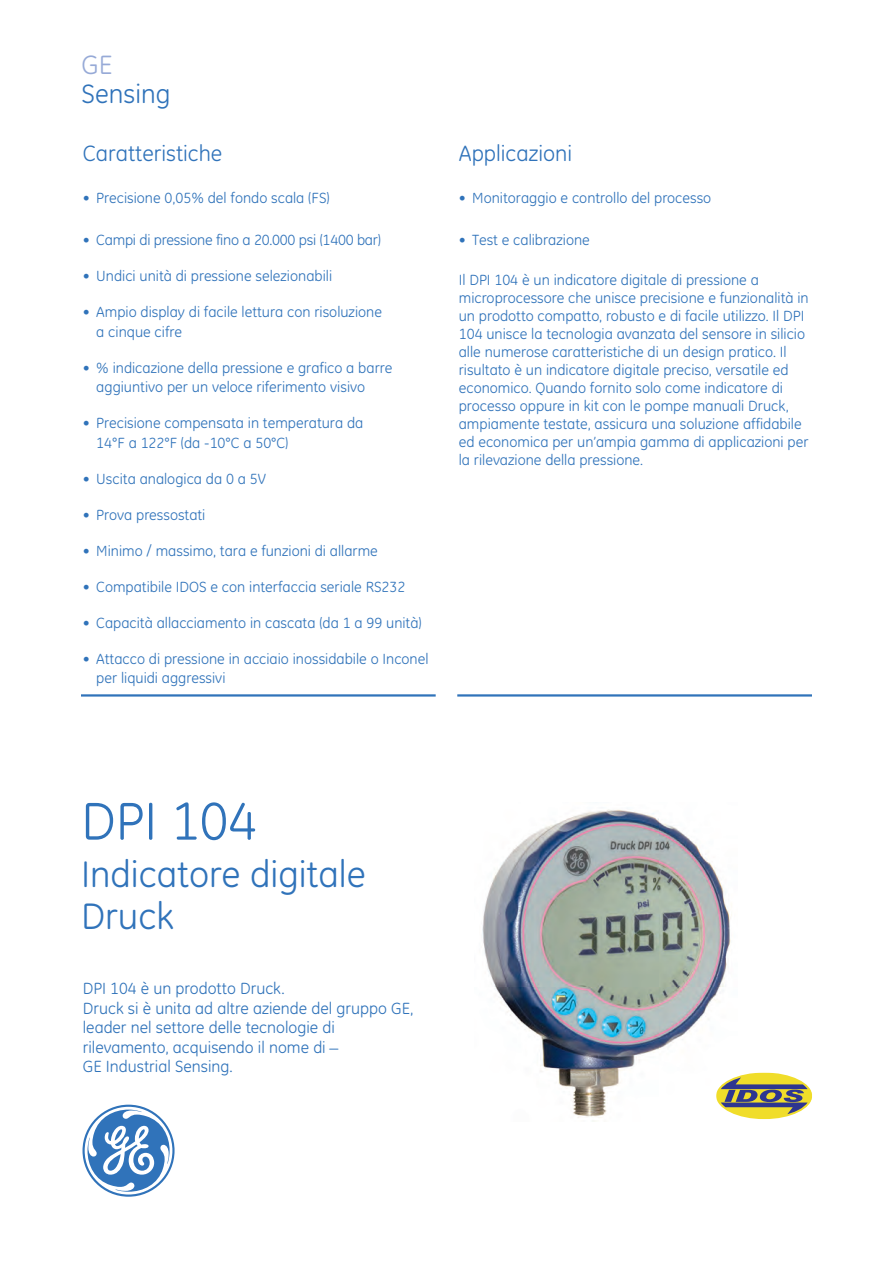
<style>
.page{position:relative;width:893px;height:1263px;background:#fff}
.page>*{position:absolute;margin:0;border:0;box-sizing:border-box;transform-origin:0 0}
.t1{font:127.5px "GE Logo Font";color:#3073ba}
.t2{font:54px "GE Inspira";color:#3073ba}
.t3{font:37.5px/42px "GE Inspira";color:#3073ba}
.t4{font:27px "GE Inspira";color:#3073ba}
.t5{font:27px "GE Inspira";color:#97aad7}
.t6{font:22.5px "GE Inspira";color:#3073ba}
.t7{font:16.5px/19.5px "GE Inspira";color:#3073ba}
.t8{font:15px/18px "GE Inspira";color:#3073ba}
</style>
<div class="page">
<img style="left:482px;top:809px;width:250px;height:313px">
<hr style="left:81px;top:694px;width:355px;height:2px;background:#3073ba">
<hr style="left:457px;top:694px;width:355px;height:2px;background:#3073ba">
<svg style="left:716px;top:1072px;width:96px;height:47px"></svg>
<h3 class="t5" style="left:81px;top:56px;width:32px">GE</h3>
<h3 class="t4" style="left:81px;top:84px;width:91px">Sensing</h3>
<h3 class="t6" style="left:83px;top:146px;width:141px">Caratteristiche</h3>
<p class="t8" style="left:83px;top:190px;width:248px">• Precisione 0,05% del fondo scala (FS)</p>
<p class="t8" style="left:83px;top:232px;width:300px">• Campi di pressione fino a 20.000 psi (1400 bar)</p>
<p class="t8" style="left:83px;top:268px;width:251px">• Undici unità di pressione selezionabili</p>
<p class="t8" style="left:96px;top:304px;width:287px;line-height:19.5px;text-indent:-14px">• Ampio display di facile lettura con risoluzione a cinque cifre</p>
<p class="t8" style="left:96px;top:359px;width:298px;line-height:19.5px;text-indent:-14px">• % indicazione della pressione e grafico a barre aggiuntivo per un veloce riferimento visivo</p>
<p class="t8" style="left:96px;top:415px;width:269px;line-height:19.5px;text-indent:-14px">• Precisione compensata in temperatura da<br>14°F a 122°F (da -10°C a 50°C)</p>
<p class="t8" style="left:83px;top:471px;width:185px">• Uscita analogica da 0 a 5V</p>
<p class="t8" style="left:83px;top:507px;width:124px">• Prova pressostati</p>
<p class="t8" style="left:83px;top:543px;width:297px">• Minimo / massimo, tara e funzioni di allarme</p>
<p class="t8" style="left:83px;top:579px;width:324px">• Compatibile IDOS e con interfaccia seriale RS232</p>
<p class="t8" style="left:83px;top:615px;width:340px">• Capacità allacciamento in cascata (da 1 a 99 unità)</p>
<p class="t8" style="left:96px;top:650px;width:334px;line-height:19.5px;text-indent:-14px">• Attacco di pressione in acciaio inossidabile o Inconel per liquidi aggressivi</p>
<h3 class="t6" style="left:459px;top:146px;width:115px">Applicazioni</h3>
<p class="t8" style="left:459px;top:190px;width:254px">• Monitoraggio e controllo del processo</p>
<p class="t8" style="left:459px;top:232px;width:133px">• Test e calibrazione</p>
<p class="t8" style="left:459px;top:273px;width:351px">Il DPI 104 è un indicatore digitale di pressione a microprocessore che unisce precisione e funzionalità in un prodotto compatto, robusto e di facile utilizzo. Il DPI 104 unisce la tecnologia avanzata del sensore in silicio alle numerose caratteristiche di un design pratico. Il risultato è un indicatore digitale preciso, versatile ed economico. Quando fornito solo come indicatore di processo oppure in kit con le pompe manuali Druck, ampiamente testate, assicura una soluzione affidabile ed economica per un’ampia gamma di applicazioni per la rilevazione della pressione.</p>
<h2 class="t2" style="left:81px;top:803px;width:177px">DPI 104</h2>
<h3 class="t3" style="left:81px;top:857px;width:286px">Indicatore digitale<br>Druck</h3>
<p class="t7" style="left:83px;top:980px;width:332px">DPI 104 è un prodotto Druck.<br>Druck si è unita ad altre aziende del gruppo GE, leader nel settore delle tecnologie di rilevamento, acquisendo il nome di _<br>GE Industrial Sensing.</p>
<h1 class="t1" style="left:82px;top:1078px;width:94px">g</h1>
</div>
